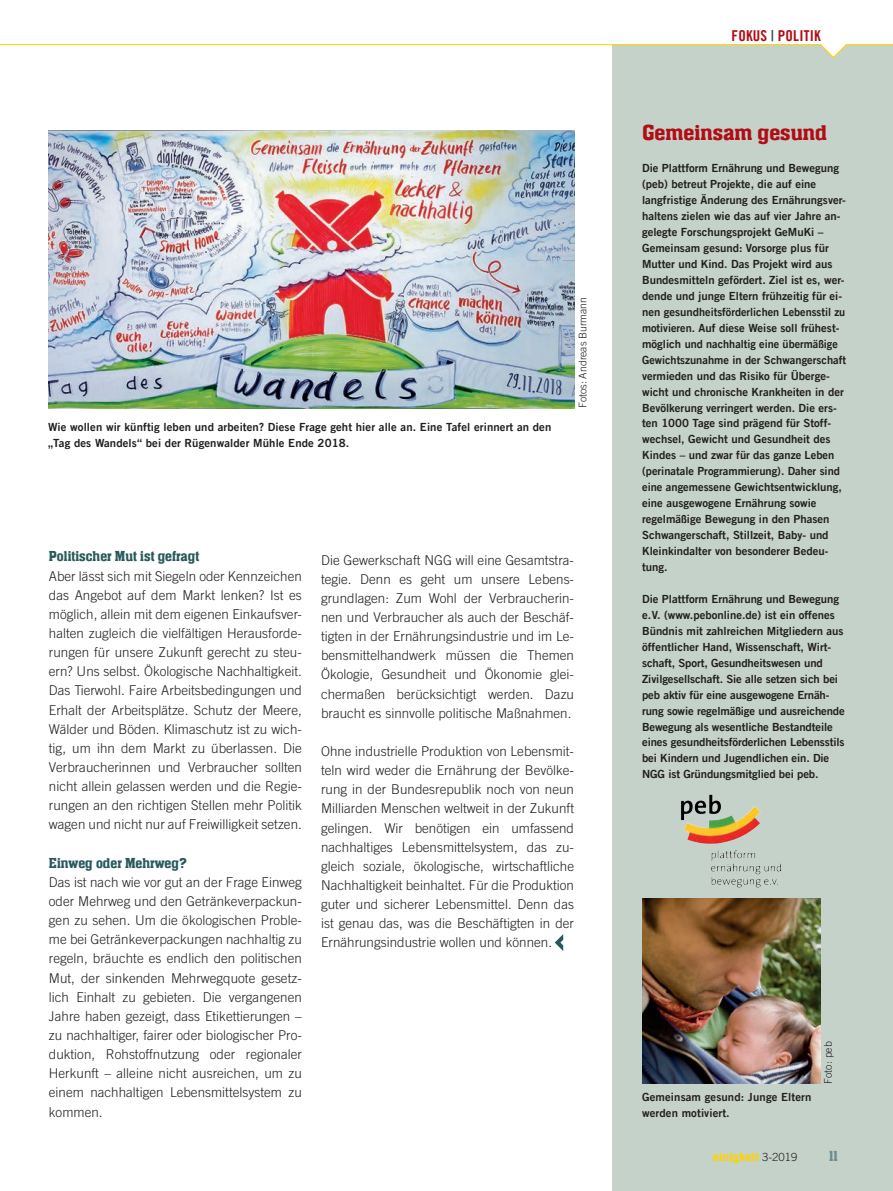
<style>
.page{position:relative;width:893px;height:1191px;background:#fff}
.page>*{position:absolute;margin:0;border:0;box-sizing:border-box;transform-origin:0 0}
.t1{font:500 22.5px "Aachen Pro";color:#b00d15;scale:1.05 1}
.t2{font:500 15px "Aachen Pro";letter-spacing:.005em;color:#2a595c}
.t3{font:15px "Trade Gothic LT Com Bd Cn 20";letter-spacing:.01em;color:#b00d15}
.t4{font:500 15px "Aachen Pro";color:#6d8c8c}
.t5{font:300 13.5px/19.2px "Trade Gothic LT Com";letter-spacing:.005em;color:#231f20;text-align:justify}
.t6{font:500 12.75px "Aachen Pro";letter-spacing:.02em;color:#fed304}
.t7{font:12.75px "Myriad Pro";letter-spacing:.02em;color:#fed304}
.t8{font:11.25px/15.9px "Trade Gothic LT Com Bd 2";color:#231f20}
.t9{font:300 10.5px "Trade Gothic LT Com";color:#231f20}
.s1{color:#2a595c}
.s2{font-size:11.25px;color:#231f20}
.s3{font-family:"Trade Gothic LT Com";font-weight:300;font-size:11.25px;color:#231f20}
</style>
<div class="page">
<div style="left:612px;top:45px;width:281px;height:1146px;background:#c5d2ca"></div>
<svg style="left:0;top:44px;width:893px;height:14px"></svg>
<img style="left:681px;top:794px;width:100px;height:94px">
<img style="left:49px;top:131px;width:525px;height:277px">
<svg style="left:555px;top:934px;width:8px;height:17px"></svg>
<img style="left:642px;top:898px;width:179px;height:185px">
<p class="t8" style="left:48px;top:418px;width:505px">Wie wollen wir künftig leben und arbeiten? Diese Frage geht hier alle an. Eine Tafel erinnert an den „Tag des Wandels“ bei der Rügenwalder Mühle Ende 2018.</p>
<p class="t9" style="left:576px;top:408px;width:113px;rotate:-90deg">Fotos: Andreas Burmann</p>
<p class="t2" style="left:49px;top:548px;width:152px">Politischer Mut ist gefragt</p>
<p class="t5" style="left:49px;top:566px;width:254px">Aber lässt sich mit Siegeln oder Kennzeichen das Angebot auf dem Markt lenken? Ist es möglich, allein mit dem eigenen Einkaufsver&shy;halten zugleich die vielfältigen Herausforde&shy;rungen für unsere Zukunft gerecht zu steu&shy;ern? Uns selbst. Ökologische Nachhaltigkeit.<br>Das Tierwohl. Faire Arbeitsbedingungen und Erhalt der Arbeitsplätze. Schutz der Meere, Wälder und Böden. Klimaschutz ist zu wich&shy;tig, um ihn dem Markt zu überlassen. Die Verbraucherinnen und Verbraucher sollten nicht allein gelassen werden und die Regie&shy;rungen an den richtigen Stellen mehr Politik wagen und nicht nur auf Freiwilligkeit setzen.</p>
<p class="t2" style="left:49px;top:854px;width:139px">Einweg oder Mehrweg?</p>
<p class="t5" style="left:49px;top:872px;width:255px">Das ist nach wie vor gut an der Frage Einweg oder Mehrweg und den Getränkeverpackun&shy;gen zu sehen. Um die ökologischen Proble&shy;me bei Getränkeverpackungen nachhaltig zu regeln, bräuchte es endlich den politischen Mut, der sinkenden Mehrwegquote gesetz&shy;lich Einhalt zu gebieten. Die vergangenen Jahre haben gezeigt, dass Etikettierungen – zu nachhaltiger, fairer oder biologischer Pro&shy;duktion, Rohstoffnutzung oder regionaler Herkunft – alleine nicht ausreichen, um zu einem nachhaltigen Lebensmittelsystem zu kommen.</p>
<p class="t5" style="left:321px;top:550px;width:255px">Die Gewerkschaft NGG will eine Gesamtstra&shy;tegie. Denn es geht um unsere Lebens&shy;grundlagen: Zum Wohl der Verbraucherin&shy;nen und Verbraucher als auch der Beschäf&shy;tigten in der Ernährungsindustrie und im Le&shy;bensmittelhandwerk müssen die Themen Ökologie, Gesundheit und Ökonomie glei&shy;chermaßen berücksichtigt werden. Dazu braucht es sinnvolle politische Maßnahmen.</p>
<p class="t5" style="left:321px;top:741px;width:255px">Ohne industrielle Produktion von Lebensmit&shy;teln wird weder die Ernährung der Bevölke&shy;rung in der Bundesrepublik noch von neun Milliarden Menschen weltweit in der Zukunft gelingen. Wir benötigen ein umfassend nachhaltiges Lebensmittelsystem, das zu&shy;gleich soziale, ökologische, wirtschaftliche Nachhaltigkeit beinhaltet. Für die Produktion guter und sicherer Lebensmittel. Denn das ist genau das, was die Beschäftigten in der Ernährungsindustrie wollen und können.</p>
<p class="t3" style="left:731px;top:27px;width:91px">FOKUS <span class="s1">|</span> POLITIK</p>
<h1 class="t1" style="left:642px;top:121px;width:178px">Gemeinsam gesund</h1>
<p class="t8" style="left:642px;top:160px;width:206px">Die Plattform Ernährung und Bewegung (peb) betreut Projekte, die auf eine langfristige Änderung des Ernährungsver&shy;haltens zielen wie das auf vier Jahre an&shy;gelegte Forschungsprojekt GeMuKi – Gemeinsam gesund: Vorsorge plus für Mutter und Kind. Das Projekt wird aus Bundesmitteln gefördert. Ziel ist es, wer&shy;dende und junge Eltern frühzeitig für ei&shy;nen gesundheitsförderlichen Lebensstil zu motivieren. Auf diese Weise soll frühest&shy;möglich und nachhaltig eine übermäßige Gewichtszunahme in der Schwangerschaft vermieden und das Risiko für Überge&shy;wicht und chronische Krankheiten in der Bevölkerung verringert werden. Die ers&shy;ten 1000 Tage sind prägend für Stoff&shy;wechsel, Gewicht und Gesundheit des Kindes – und zwar für das ganze Leben (perinatale Programmierung). Daher sind eine angemessene Gewichtsentwicklung, eine ausgewogene Ernährung sowie regelmäßige Bewegung in den Phasen Schwangerschaft, Stillzeit, Baby- und Kleinkindalter von besonderer Bedeu&shy;tung.</p>
<p class="t8" style="left:642px;top:591px;width:204px">Die Plattform Ernährung und Bewegung e.V. (www.pebonline.de) ist ein offenes Bündnis mit zahlreichen Mitgliedern aus öffentlicher Hand, Wissenschaft, Wirt&shy;schaft, Sport, Gesundheitswesen und Zivilgesellschaft. Sie alle setzen sich bei peb aktiv für eine ausgewogene Ernäh&shy;rung sowie regelmäßige und ausreichende Bewegung als wesentliche Bestandteile eines gesundheitsförderlichen Lebensstils bei Kindern und Jugendlichen ein. Die NGG ist Gründungsmitglied bei peb.</p>
<p class="t8" style="left:642px;top:1088px;width:171px">Gemeinsam gesund: Junge Eltern werden motiviert.</p>
<p class="t9" style="left:822px;top:1083px;width:44px;rotate:-90deg">Foto: peb</p>
<p class="t7" style="left:721px;top:1149px;width:66px">inigkeit <span class="s2">2-20</span></p>
<p class="t4" style="left:829px;top:1148px;width:10px">11</p>
<p class="t6" style="left:713px;top:1150px;width:86px">einigkeit <span class="s3">3-2019</span></p>
</div>
